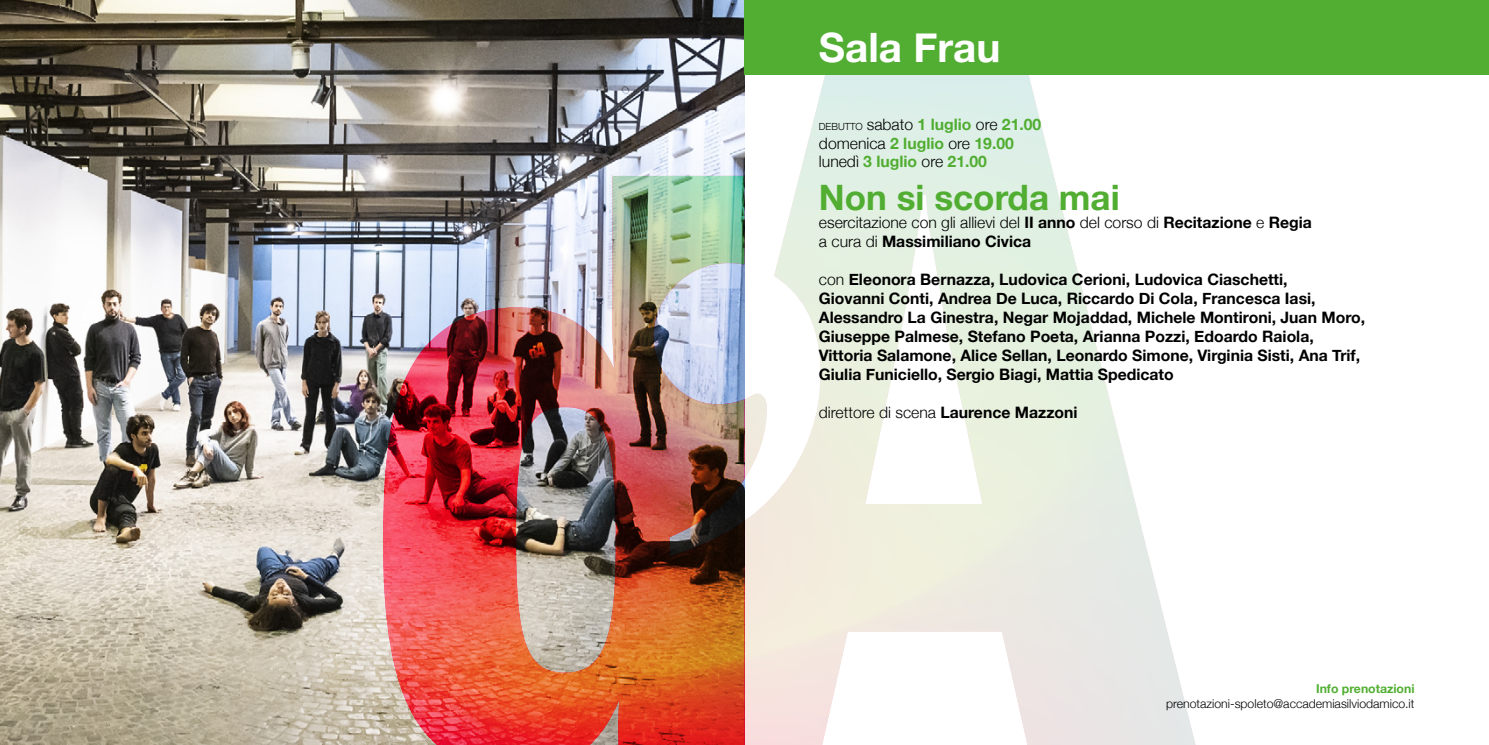
<style>
.page{position:relative;width:1489px;height:745px;background:#fff}
.page>*{position:absolute;margin:0;border:0;box-sizing:border-box;transform-origin:0 0}
.t1{font:700 40.43px "Helvetica Neue";color:#fff}
.t2{font:700 35px "Helvetica Neue";color:#52ae32}
.t3{font:700 15.75px/18.9px "Helvetica Neue";color:#000}
.t4{font:300 15.75px/18.9px "Helvetica Neue";color:#000}
.t5{font:700 15.75px/18.9px "Helvetica Neue";color:#52ae32}
.t6{font:300 12.25px "Helvetica Neue";color:#000}
.t7{font:700 12.25px "Helvetica Neue";color:#52ae32}
.s1{font-weight:300;font-size:9.8px;color:#000}
.s2{font-weight:300;color:#000}
.s3{font-weight:700}
.s4{font-weight:300}
</style>
<div class="page">
<img style="left:744px;top:74px;width:452px;height:670px">
<img style="left:0;top:0;width:744px;height:744px">
<div style="left:744px;top:0;width:744px;height:74px;background:#52ae32"></div>
<img style="left:383px;top:74px;width:361px;height:670px">
<h1 class="t1" style="left:819px;top:16px;width:183px">Sala Frau</h1>
<p class="t5" style="left:819px;top:115px;width:224px"><span class="s1">DEBUTTO</span> <span class="s2">sabato</span> 1 luglio <span class="s2">ore</span> 21.00 <span class="s2">domenica</span> 2 luglio <span class="s2">ore</span> 19.00 <span class="s2">lunedì</span> 3 luglio <span class="s2">ore</span> 21.00</p>
<h2 class="t2" style="left:819px;top:169px;width:302px">Non si scorda mai</h2>
<p class="t4" style="left:819px;top:212px;width:494px">esercitazione con gli allievi del <span class="s3">II anno</span> del corso di <span class="s3">Recitazione</span> e <span class="s3">Regia </span>a cura di <span class="s3">Massimiliano Civica</span></p>
<p class="t3" style="left:819px;top:270px;width:547px"><span class="s4">con</span> Eleonora Bernazza, Ludovica Cerioni, Ludovica Ciaschetti,<br>Giovanni Conti, Andrea De Luca, Riccardo Di Cola, Francesca Iasi, Alessandro La Ginestra, Negar Mojaddad, Michele Montironi, Juan Moro, Giuseppe Palmese, Stefano Poeta, Arianna Pozzi, Edoardo Raiola, Vittoria Salamone, Alice Sellan, Leonardo Simone, Virginia Sisti, Ana Trif, Giulia Funiciello, Sergio Biagi, Mattia Spedicato</p>
<p class="t4" style="left:819px;top:401px;width:260px">direttore di scena <span class="s3">Laurence Mazzoni</span></p>
<p class="t7" style="left:1315px;top:678px;width:100px">Info prenotazioni</p>
<p class="t6" style="left:1166px;top:693px;width:250px">prenotazioni-spoleto@accademiasilviodamico.it</p>
</div>
